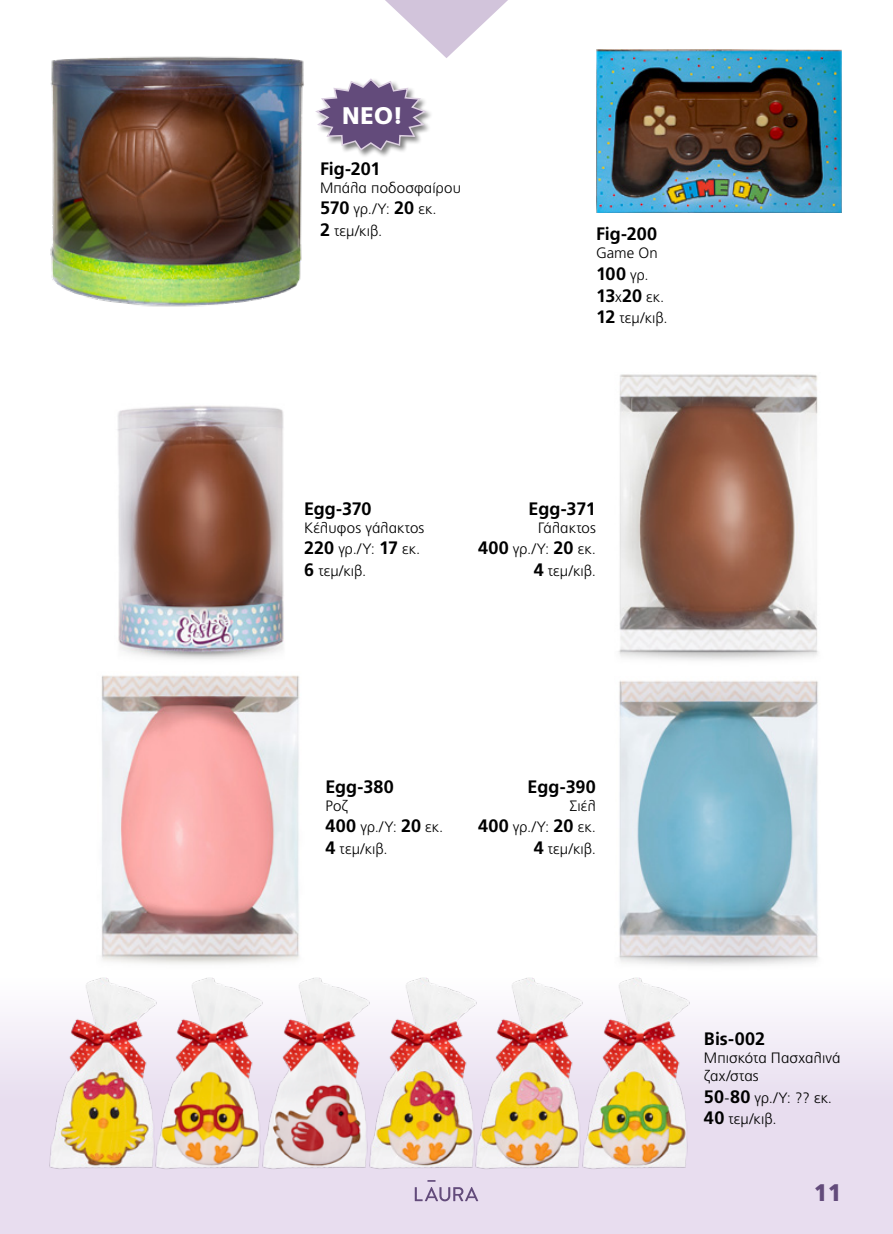
<style>
.page{position:relative;width:893px;height:1234px;background:#fff}
.page>*{position:absolute;margin:0;border:0;box-sizing:border-box;transform-origin:0 0}
.t1{font:900 24px "PF Catalog";color:#fff}
.t2{font:900 24px "PF Catalog";color:#634b7b}
.t3{font:700 18px/21.6px "PF Catalog";letter-spacing:-.005em;color:#000}
.t4{font:300 15px/21.6px "PF Catalog";letter-spacing:.01em;color:#000}
.s1{font-weight:700;font-size:18px}
.s2{font-weight:300;font-size:15px}
</style>
<div class="page">
<div style="left:0;top:974px;width:893px;height:259px;background:linear-gradient(to bottom,#f9f6fb,#e2d4eb)"></div>
<svg style="left:415px;top:1179px;width:63px;height:21px"></svg>
<svg style="left:385px;top:0;width:123px;height:58px"></svg>
<img style="left:176px;top:974px;width:74px;height:204px">
<img style="left:603px;top:974px;width:107px;height:204px">
<img style="left:497px;top:974px;width:106px;height:204px">
<img style="left:37px;top:974px;width:139px;height:204px">
<img style="left:250px;top:974px;width:107px;height:204px">
<img style="left:357px;top:974px;width:140px;height:204px">
<img style="left:50px;top:56px;width:254px;height:251px">
<img style="left:596px;top:49px;width:246px;height:163px">
<img style="left:618px;top:374px;width:200px;height:286px">
<img style="left:619px;top:680px;width:199px;height:286px">
<img style="left:101px;top:675px;width:199px;height:289px">
<img style="left:117px;top:406px;width:167px;height:253px">
<div style="left:314px;top:77px;width:119px;height:81px;background:#000;opacity:.5"></div>
<svg style="left:314px;top:77px;width:115px;height:75px"></svg>
<h1 class="t1" style="left:342px;top:101px;width:63px">ΝΕΟ!</h1>
<p class="t3" style="left:320px;top:158px;width:62px">Fig-201</p>
<p class="t4" style="left:320px;top:177px;width:143px">Μπάλα ποδοσφαίρου<br><span class="s1">570</span> γρ./Υ: <span class="s1">20</span> εκ.<br><span class="s1">2</span> τεμ/κιβ.</p>
<p class="t3" style="left:596px;top:223px;width:63px">Fig-200</p>
<p class="t4" style="left:596px;top:243px;width:63px">Game On</p>
<p class="t3" style="left:596px;top:263px;width:70px">100 <span class="s2">γρ.<br></span>13<span class="s2">x</span>20 <span class="s2">εκ.</span></p>
<p class="t4" style="left:596px;top:307px;width:73px"><span class="s1">12</span> τεμ/κιβ.</p>
<p class="t3" style="left:304px;top:497px;width:69px">Egg-370</p>
<p class="t4" style="left:304px;top:517px;width:122px">Κέλυφος γάλακτος<br><span class="s1">220</span> γρ./Υ: <span class="s1">17</span> εκ.<br><span class="s1">6</span> τεμ/κιβ.</p>
<p class="t3" style="left:529px;top:497px;width:69px">Egg-371</p>
<p class="t4" style="left:478px;top:517px;width:119px;text-align:right">Γάλακτος<br><span class="s1">400</span> γρ./Υ: <span class="s1">20</span> εκ.<br><span class="s1">4</span> τεμ/κιβ.</p>
<p class="t3" style="left:325px;top:775px;width:70px">Egg-380</p>
<p class="t4" style="left:325px;top:794px;width:119px">Ροζ<br><span class="s1">400</span> γρ./Υ: <span class="s1">20</span> εκ.<br><span class="s1">4</span> τεμ/κιβ.</p>
<p class="t3" style="left:528px;top:775px;width:70px">Egg-390</p>
<p class="t4" style="left:478px;top:794px;width:119px;text-align:right">Σιέλ<br><span class="s1">400</span> γρ./Υ: <span class="s1">20</span> εκ.<br><span class="s1">4</span> τεμ/κιβ.</p>
<p class="t3" style="left:704px;top:1027px;width:63px">Bis-002</p>
<p class="t4" style="left:704px;top:1048px;width:138px;line-height:18px">Μπισκότα Πασχαλινά ζαχ/στας</p>
<p class="t4" style="left:704px;top:1086px;width:130px"><span class="s1">50</span>-<span class="s1">80</span> γρ./Υ: ?? εκ.<br><span class="s1">40</span> τεμ/κιβ.</p>
<h1 class="t2" style="left:813px;top:1178px;width:30px">11</h1>
</div>
